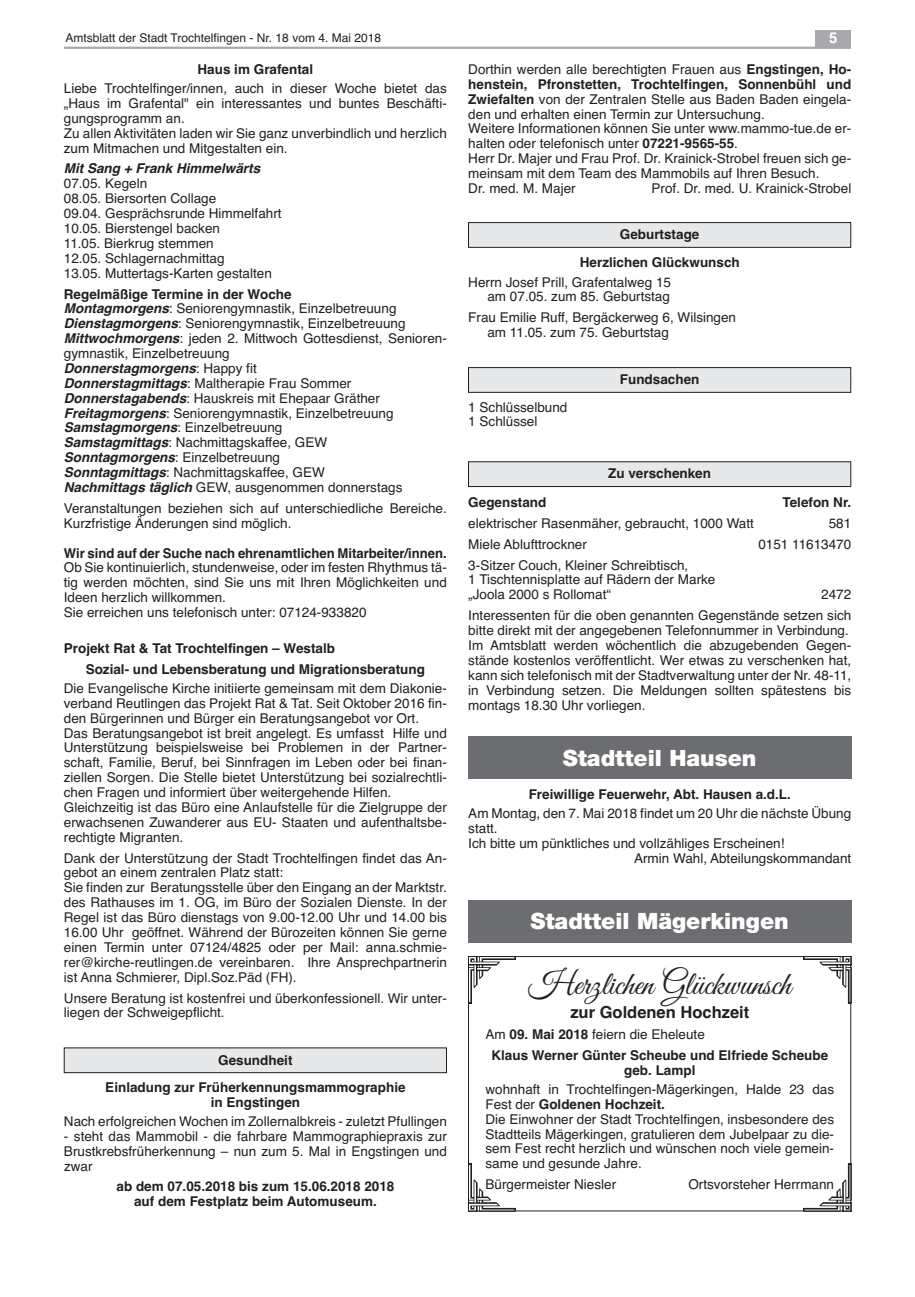
<style>
.page{position:relative;width:915px;height:1297px;background:#fff}
.page>*{position:absolute;margin:0;border:0;box-sizing:border-box;transform-origin:0 0}
.t1{font:33px "Great Vibes";color:#231f20}
.t2{font:900 22.5px "Helvetica Neue";color:#fff}
.t3{font:700 16.5px "Helvetica";color:#231f20}
.t4{font:700 15px "Helvetica";color:#fff}
.t5{font:13.5px/14.9px "Helvetica";color:#231f20}
.t6{font:700 13.5px/20.9px "Helvetica";color:#231f20}
.t7{font:italic 700 13.5px "Helvetica";color:#231f20}
.t8{font:12px "Helvetica";color:#231f20}
.s1{font-weight:700}
.s2{font-weight:700;font-style:italic}
.s3{font-weight:400}
</style>
<div class="page">
<div style="left:64px;top:1048px;width:382px;height:25px;background:#e7e8e9"></div>
<div style="left:64px;top:1047px;width:382px;height:26px;border:1px solid #231f20"></div>
<div style="left:468px;top:223px;width:382px;height:24px;background:#e7e8e9"></div>
<div style="left:468px;top:222px;width:382px;height:26px;border:1px solid #231f20"></div>
<div style="left:468px;top:368px;width:382px;height:24px;background:#e7e8e9"></div>
<div style="left:468px;top:367px;width:382px;height:26px;border:1px solid #231f20"></div>
<div style="left:468px;top:462px;width:382px;height:24px;background:#e7e8e9"></div>
<div style="left:468px;top:461px;width:382px;height:26px;border:1px solid #231f20"></div>
<div style="left:468px;top:737px;width:382px;height:42px;background:#6c6d70"></div>
<img style="left:468px;top:956px;width:47px;height:48px">
<img style="left:515px;top:956px;width:288px;height:4px">
<img style="left:803px;top:956px;width:47px;height:48px">
<img style="left:803px;top:1164px;width:47px;height:47px">
<img style="left:515px;top:1207px;width:288px;height:4px">
<img style="left:468px;top:1164px;width:47px;height:47px">
<img style="left:468px;top:1004px;width:4px;height:160px">
<div style="left:468px;top:900px;width:382px;height:43px;background:#6c6d70"></div>
<hr style="left:64px;top:47px;width:786px;height:2px;background:#a8a9ad">
<div style="left:815px;top:30px;width:35px;height:17px;background:#a8a9ad"></div>
<p class="t8" style="left:65px;top:31px;width:317px">Amtsblatt der Stadt Trochtelfingen - Nr. 18 vom 4. Mai 2018</p>
<p class="t4" style="left:829px;top:29px;width:10px">5</p>
<p class="t6" style="left:197px;top:59px;width:117px">Haus im Grafental</p>
<p class="t5" style="left:64px;top:81px;width:384px">Liebe Trochtelfinger/innen, auch in dieser Woche bietet das „Haus im Grafental" ein interessantes und buntes Beschäfti&shy;gungsprogramm an.<br>Zu allen Aktivitäten laden wir Sie ganz unverbindlich und herzlich zum Mitmachen und Mitgestalten ein.</p>
<p class="t7" style="left:64px;top:161px;width:198px">Mit Sang + Frank Himmelwärts</p>
<p class="t5" style="left:64px;top:176px;width:219px">07.05. Kegeln<br>08.05. Biersorten Collage<br>09.04. Gesprächsrunde Himmelfahrt<br>10.05. Bierstengel backen<br>11.05. Bierkrug stemmen<br>12.05. Schlagernachmittag<br>13.05. Muttertags-Karten gestalten</p>
<p class="t5" style="left:64px;top:286px;width:384px"><span class="s1">Regelmäßige Termine in der Woche<br></span><span class="s2">Montagmorgens</span>: Seniorengymnastik, Einzelbetreuung <span class="s2">Dienstagmorgens</span>: Seniorengymnastik, Einzelbetreuung <span class="s2">Mittwochmorgens</span>: jeden 2. Mittwoch Gottesdienst, Senioren&shy;gymnastik, Einzelbetreuung<br><span class="s2">Donnerstagmorgens</span>: Happy fit<br><span class="s2">Donnerstagmittags</span>: Maltherapie Frau Sommer <span class="s2">Donnerstagabends</span>: Hauskreis mit Ehepaar Gräther <span class="s2">Freitagmorgens</span>: Seniorengymnastik, Einzelbetreuung <span class="s2">Samstagmorgens</span>: Einzelbetreuung<br><span class="s2">Samstagmittags</span>: Nachmittagskaffee, GEW<br><span class="s2">Sonntagmorgens</span>: Einzelbetreuung<br><span class="s2">Sonntagmittags</span>: Nachmittagskaffee, GEW<br><span class="s2">Nachmittags täglich</span> GEW, ausgenommen donnerstags</p>
<p class="t5" style="left:64px;top:501px;width:384px">Veranstaltungen beziehen sich auf unterschiedliche Bereiche.<br>Kurzfristige Änderungen sind möglich.</p>
<p class="t6" style="left:64px;top:542px;width:384px">Wir sind auf der Suche nach ehrenamtlichen Mitarbeiter/innen.</p>
<p class="t5" style="left:64px;top:560px;width:384px">Ob Sie kontinuierlich, stundenweise, oder im festen Rhythmus tä&shy;tig werden möchten, sind Sie uns mit Ihren Möglichkeiten und Ideen herzlich willkommen.<br>Sie erreichen uns telefonisch unter: 07124-933820</p>
<p class="t6" style="left:86px;top:638px;width:341px;text-indent:-22px">Projekt Rat &amp; Tat Trochtelfingen – Westalb<br>Sozial- und Lebensberatung und Migrationsberatung</p>
<p class="t5" style="left:64px;top:681px;width:384px">Die Evangelische Kirche initiierte gemeinsam mit dem Diakonie&shy;verband Reutlingen das Projekt Rat &amp; Tat. Seit Oktober 2016 fin&shy;den Bürgerinnen und Bürger ein Beratungsangebot vor Ort.<br>Das Beratungsangebot ist breit angelegt. Es umfasst Hilfe und Unterstützung beispielsweise bei Problemen in der Partner&shy;schaft, Familie, Beruf, bei Sinnfragen im Leben oder bei finan&shy;ziellen Sorgen. Die Stelle bietet Unterstützung bei sozialrechtli&shy;chen Fragen und informiert über weitergehende Hilfen.<br>Gleichzeitig ist das Büro eine Anlaufstelle für die Zielgruppe der erwachsenen Zuwanderer aus EU- Staaten und aufenthaltsbe&shy;rechtigte Migranten.</p>
<p class="t5" style="left:64px;top:850px;width:384px">Dank der Unterstützung der Stadt Trochtelfingen findet das An&shy;gebot an einem zentralen Platz statt:<br>Sie finden zur Beratungsstelle über den Eingang an der Marktstr. des Rathauses im 1. OG, im Büro der Sozialen Dienste. In der Regel ist das Büro dienstags von 9.00-12.00 Uhr und 14.00 bis 16.00 Uhr geöffnet. Während der Bürozeiten können Sie gerne einen Termin unter 07124/4825 oder per Mail: anna.schmie&shy;rer@kirche-reutlingen.de vereinbaren. Ihre Ansprechpartnerin ist Anna Schmierer, Dipl.Soz.Päd (FH).</p>
<p class="t5" style="left:64px;top:990px;width:384px">Unsere Beratung ist kostenfrei und überkonfessionell. Wir unter&shy;liegen der Schweigepflicht.</p>
<p class="t6" style="left:218px;top:1049px;width:76px">Gesundheit</p>
<p class="t6" style="left:105px;top:1080px;width:302px;line-height:14.9px;text-align:center">Einladung zur Früherkennungsmammographie in Engstingen</p>
<p class="t5" style="left:64px;top:1114px;width:384px">Nach erfolgreichen Wochen im Zollernalbkreis - zuletzt Pfullingen</p>
<p class="t5" style="left:64px;top:1129px;width:384px;text-align:justify">- steht das Mammobil - die fahrbare Mammographiepraxis zur Brustkrebsfrüherkennung – nun zum 5. Mal in Engstingen und zwar</p>
<p class="t6" style="left:116px;top:1179px;width:279px;line-height:14.9px;text-align:center">ab dem 07.05.2018 bis zum 15.06.2018 2018 auf dem Festplatz beim Automuseum.</p>
<p class="t5" style="left:468px;top:62px;width:384px">Dorthin werden alle berechtigten Frauen aus <span class="s1">Engstingen, Ho&shy;henstein, Pfronstetten, Trochtelfingen, Sonnenbühl und Zwiefalten</span> von der Zentralen Stelle aus Baden Baden eingela&shy;den und erhalten einen Termin zur Untersuchung.<br>Weitere Informationen können Sie unter www.mammo-tue.de er&shy;halten oder telefonisch unter <span class="s1">07221-9565-55</span>.<br>Herr Dr. Majer und Frau Prof. Dr. Krainick-Strobel freuen sich ge&shy;meinsam mit dem Team des Mammobils auf Ihren Besuch.<br>Dr. med. M. Majer</p>
<p class="t5" style="left:651px;top:181px;width:201px">Prof. Dr. med. U. Krainick-Strobel</p>
<p class="t6" style="left:619px;top:224px;width:81px">Geburtstage</p>
<p class="t6" style="left:579px;top:252px;width:161px">Herzlichen Glückwunsch</p>
<p class="t5" style="left:468px;top:274px;width:204px;text-align:right">Herrn Josef Prill, Grafentalweg 15 am 07.05. zum 85. Geburtstag</p>
<p class="t5" style="left:487px;top:310px;width:250px;text-indent:-19px">Frau Emilie Ruff, Bergäckerweg 6, Wilsingen am 11.05. zum 75. Geburtstag</p>
<p class="t5" style="left:468px;top:399px;width:101px">1 Schlüsselbund<br>1 Schlüssel</p>
<p class="t6" style="left:619px;top:369px;width:81px">Fundsachen</p>
<p class="t6" style="left:608px;top:463px;width:104px">Zu verschenken</p>
<p class="t6" style="left:468px;top:492px;width:80px">Gegenstand</p>
<p class="t6" style="left:782px;top:492px;width:70px">Telefon Nr.</p>
<p class="t5" style="left:468px;top:516px;width:287px">elektrischer Rasenmäher, gebraucht, 1000 Watt</p>
<p class="t5" style="left:828px;top:516px;width:24px">581</p>
<p class="t5" style="left:468px;top:537px;width:120px">Miele Ablufttrockner</p>
<p class="t5" style="left:758px;top:537px;width:94px">0151 11613470</p>
<p class="t5" style="left:468px;top:557px;width:248px">3-Sitzer Couch, Kleiner Schreibtisch,<br>1 Tischtennisplatte auf Rädern der Marke „Joola 2000 s Rollomat“</p>
<p class="t5" style="left:468px;top:584px;width:384px;line-height:20.9px;text-align:right">2472<br>Interessenten für die oben genannten Gegenstände setzen sich</p>
<p class="t5" style="left:468px;top:623px;width:384px">bitte direkt mit der angegebenen Telefonnummer in Verbindung.<br>Im Amtsblatt werden wöchentlich die abzugebenden Gegen&shy;stände kostenlos veröffentlicht. Wer etwas zu verschenken hat, kann sich telefonisch mit der Stadtverwaltung unter der Nr. 48-11, in Verbindung setzen. Die Meldungen sollten spätestens bis montags 18.30 Uhr vorliegen.</p>
<h2 class="t2" style="left:562px;top:749px;width:195px">Stadtteil Hausen</h2>
<p class="t6" style="left:528px;top:784px;width:264px">Freiwillige Feuerwehr, Abt. Hausen a.d.L.</p>
<p class="t5" style="left:468px;top:806px;width:384px">Am Montag, den 7. Mai 2018 findet um 20 Uhr die nächste Übung</p>
<p class="t5" style="left:468px;top:821px;width:31px">statt.</p>
<p class="t5" style="left:468px;top:836px;width:317px">Ich bitte um pünktliches und vollzähliges Erscheinen!</p>
<p class="t5" style="left:633px;top:850px;width:219px">Armin Wahl, Abteilungskommandant</p>
<h2 class="t2" style="left:530px;top:913px;width:260px">Stadtteil Mägerkingen</h2>
<h1 class="t1" style="left:528px;top:966px;width:264px">Herzlichen Glückwunsch</h1>
<p class="t3" style="left:570px;top:1003px;width:180px">zur Goldenen Hochzeit</p>
<p class="t6" style="left:491px;top:1024px;width:338px;text-indent:-6px"><span class="s3">Am</span> 09. Mai 2018 <span class="s3">feiern die Eheleute<br></span>Klaus Werner Günter Scheube und Elfriede Scheube</p>
<p class="t6" style="left:624px;top:1060px;width:73px">geb. Lampl</p>
<p class="t5" style="left:485px;top:1082px;width:350px">wohnhaft in Trochtelfingen-Mägerkingen, Halde 23 das Fest der <span class="s1">Goldenen Hochzeit.<br></span>Die Einwohner der Stadt Trochtelfingen, insbesondere des Stadtteils Mägerkingen, gratulieren dem Jubelpaar zu die&shy;sem Fest recht herzlich und wünschen noch viele gemein&shy;same und gesunde Jahre.</p>
<p class="t5" style="left:485px;top:1177px;width:132px">Bürgermeister Niesler</p>
<p class="t5" style="left:688px;top:1177px;width:147px">Ortsvorsteher Herrmann</p>
</div>
